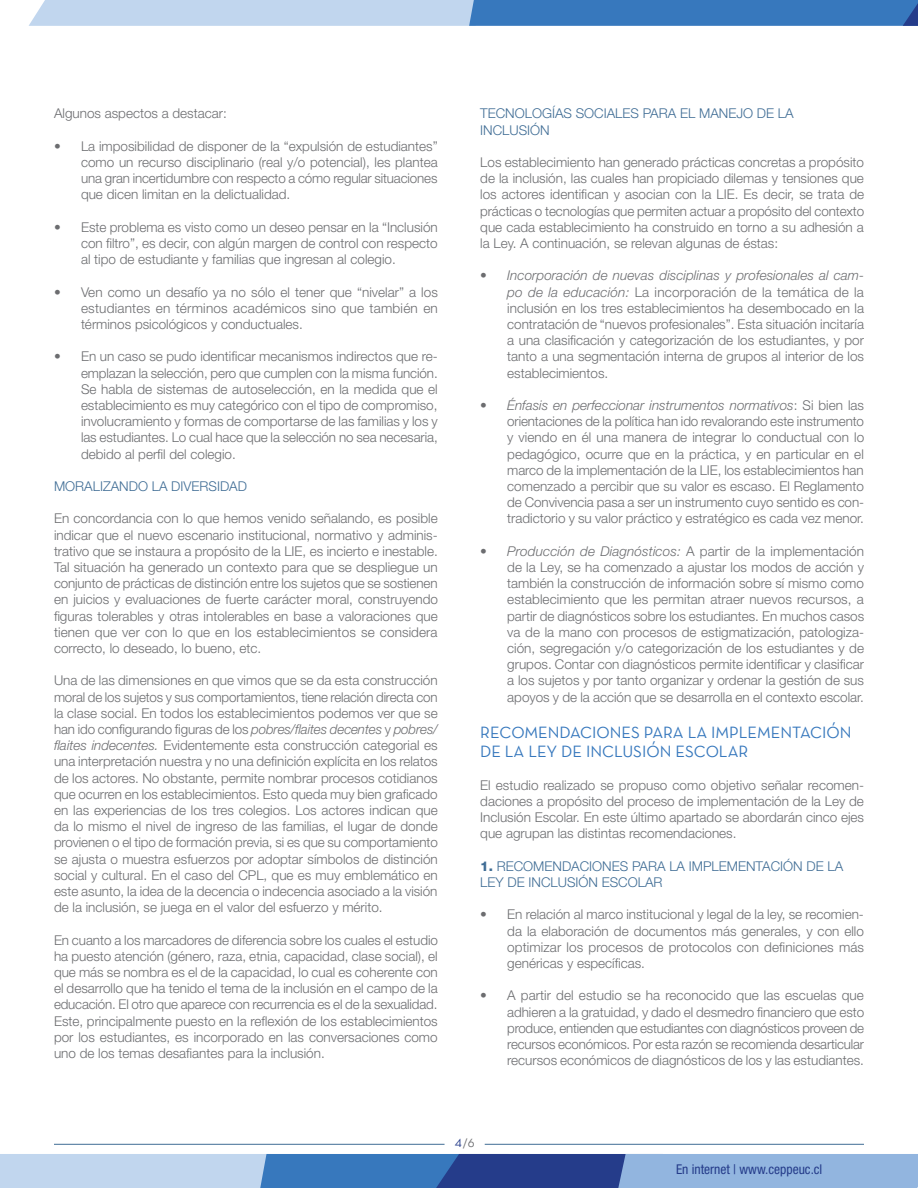
<style>
.page{position:relative;width:918px;height:1188px;background:#fff}
.page>*{position:absolute;margin:0;border:0;box-sizing:border-box;transform-origin:0 0}
.t1{font:16.5px/19.8px "Neutra Text Book Alt";color:#3778bd}
.t2{font:300 13.5px/16.2px "Helvetica Neue LT Std";color:#6c6d70;text-align:justify}
.t3{font:300 13.5px/16.2px "Helvetica Neue LT Std";color:#406d95}
.t4{font:condensed 13.5px "Helvetica Neue LT Std";color:#253c8a}
.t5{font:12px "Neutra Text Book Alt";color:#253c8a}
.s1{font-style:italic}
.s2{font-weight:800}
.s3{font-family:"Neutra Text Book SC";color:#6c6d70}
.s4{color:#6c6d70}
</style>
<div class="page">
<svg style="left:29px;top:0;width:889px;height:26px;background:#7ca7d5"></svg>
<svg style="left:0;top:1154px;width:918px;height:34px;background:#789bcc"></svg>
<hr style="left:54px;top:1144px;width:391px;height:1px;background:#406d95">
<hr style="left:485px;top:1144px;width:379px;height:1px;background:#406d95">
<p class="t2" style="left:54px;top:105px;width:174px">Algunos aspectos a destacar:</p>
<p class="t2" style="left:81px;top:138px;width:358px;text-indent:-27px">• La imposibilidad de disponer de la “expulsión de estudiantes” como un recurso disciplinario (real y/o potencial), les plantea una gran incertidumbre con respecto a cómo regular situaciones que dicen limitan en la delictualidad.</p>
<p class="t2" style="left:81px;top:219px;width:358px;text-indent:-27px">• Este problema es visto como un deseo pensar en la “Inclusión con filtro”, es decir, con algún margen de control con respecto al tipo de estudiante y familias que ingresan al colegio.</p>
<p class="t2" style="left:81px;top:284px;width:358px;text-indent:-27px">• Ven como un desafío ya no sólo el tener que “nivelar” a los estudiantes en términos académicos sino que también en términos psicológicos y conductuales.</p>
<p class="t2" style="left:81px;top:348px;width:358px;text-indent:-27px">• En un caso se pudo identificar mecanismos indirectos que re&shy;emplazan la selección, pero que cumplen con la misma función.<br>Se habla de sistemas de autoselección, en la medida que el establecimiento es muy categórico con el tipo de compromiso, involucramiento y formas de comportarse de las familias y los y las estudiantes. Lo cual hace que la selección no sea necesaria, debido al perfil del colegio.</p>
<p class="t3" style="left:54px;top:478px;width:195px">MORALIZANDO LA DIVERSIDAD</p>
<p class="t2" style="left:54px;top:510px;width:385px">En concordancia con lo que hemos venido señalando, es posible indicar que el nuevo escenario institucional, normativo y adminis&shy;trativo que se instaura a propósito de la LIE, es incierto e inestable.<br>Tal situación ha generado un contexto para que se despliegue un conjunto de prácticas de distinción entre los sujetos que se sostienen en juicios y evaluaciones de fuerte carácter moral, construyendo figuras tolerables y otras intolerables en base a valoraciones que tienen que ver con lo que en los establecimientos se considera correcto, lo deseado, lo bueno, etc.</p>
<p class="t2" style="left:54px;top:672px;width:385px">Una de las dimensiones en que vimos que se da esta construcción moral de los sujetos y sus comportamientos, tiene relación directa con la clase social. En todos los establecimientos podemos ver que se han ido configurando figuras de los <span class="s1">pobres/flaites decentes</span> y <span class="s1">pobres/ flaites indecentes.</span> Evidentemente esta construcción categorial es una interpretación nuestra y no una definición explícita en los relatos de los actores. No obstante, permite nombrar procesos cotidianos que ocurren en los establecimientos. Esto queda muy bien graficado en las experiencias de los tres colegios. Los actores indican que da lo mismo el nivel de ingreso de las familias, el lugar de donde provienen o el tipo de formación previa, si es que su comportamiento se ajusta o muestra esfuerzos por adoptar símbolos de distinción social y cultural. En el caso del CPL, que es muy emblemático en este asunto, la idea de la decencia o indecencia asociado a la visión de la inclusión, se juega en el valor del esfuerzo y mérito.</p>
<p class="t2" style="left:54px;top:932px;width:385px">En cuanto a los marcadores de diferencia sobre los cuales el estudio ha puesto atención (género, raza, etnia, capacidad, clase social), el que más se nombra es el de la capacidad, lo cual es coherente con el desarrollo que ha tenido el tema de la inclusión en el campo de la educación. El otro que aparece con recurrencia es el de la sexualidad.<br>Este, principalmente puesto en la reflexión de los establecimientos por los estudiantes, es incorporado en las conversaciones como uno de los temas desafiantes para la inclusión.</p>
<p class="t3" style="left:480px;top:105px;width:315px">TECNOLOGÍAS SOCIALES PARA EL MANEJO DE LA<br>INCLUSIÓN</p>
<p class="t2" style="left:480px;top:154px;width:385px">Los establecimiento han generado prácticas concretas a propósito de la inclusión, las cuales han propiciado dilemas y tensiones que los actores identifican y asocian con la LIE. Es decir, se trata de prácticas o tecnologías que permiten actuar a propósito del contexto que cada establecimiento ha construido en torno a su adhesión a la Ley. A continuación, se relevan algunas de éstas:</p>
<p class="t2" style="left:507px;top:267px;width:358px;text-indent:-27px"><span class="s1">• Incorporación de nuevas disciplinas y profesionales al cam&shy;po de la educación:</span> La incorporación de la temática de la inclusión en los tres establecimientos ha desembocado en la contratación de “nuevos profesionales”. Esta situación incitaría a una clasificación y categorización de los estudiantes, y por tanto a una segmentación interna de grupos al interior de los establecimientos.</p>
<p class="t2" style="left:507px;top:397px;width:358px;text-indent:-27px"><span class="s1">• Énfasis en perfeccionar instrumentos normativos</span>: Si bien las orientaciones de la política han ido revalorando este instrumento y viendo en él una manera de integrar lo conductual con lo pedagógico, ocurre que en la práctica, y en particular en el marco de la implementación de la LIE, los establecimientos han comenzado a percibir que su valor es escaso. El Reglamento de Convivencia pasa a ser un instrumento cuyo sentido es con&shy;tradictorio y su valor práctico y estratégico es cada vez menor.</p>
<p class="t2" style="left:507px;top:543px;width:358px;text-indent:-27px"><span class="s1">• Producción de Diagnósticos:</span> A partir de la implementación de la Ley, se ha comenzado a ajustar los modos de acción y también la construcción de información sobre sí mismo como establecimiento que les permitan atraer nuevos recursos, a partir de diagnósticos sobre los estudiantes. En muchos casos va de la mano con procesos de estigmatización, patologiza&shy;ción, segregación y/o categorización de los estudiantes y de grupos. Contar con diagnósticos permite identificar y clasificar a los sujetos y por tanto organizar y ordenar la gestión de sus apoyos y de la acción que se desarrolla en el contexto escolar.</p>
<p class="t1" style="left:480px;top:722px;width:373px">RECOMENDACIONES PARA LA IMPLEMENTACIÓN<br>DE LA LEY DE INCLUSIÓN ESCOLAR</p>
<p class="t2" style="left:480px;top:777px;width:385px">El estudio realizado se propuso como objetivo señalar recomen&shy;daciones a propósito del proceso de implementación de la Ley de Inclusión Escolar. En este último apartado se abordarán cinco ejes que agrupan las distintas recomendaciones.</p>
<p class="t3" style="left:480px;top:858px;width:364px"><span class="s2">1.</span> RECOMENDACIONES PARA LA IMPLEMENTACIÓN DE LA<br>LEY DE INCLUSIÓN ESCOLAR</p>
<p class="t2" style="left:507px;top:906px;width:358px;text-indent:-27px">• En relación al marco institucional y legal de la ley, se recomien&shy;da la elaboración de documentos más generales, y con ello optimizar los procesos de protocolos con definiciones más genéricas y específicas.</p>
<p class="t2" style="left:507px;top:987px;width:358px;text-indent:-27px">• A partir del estudio se ha reconocido que las escuelas que adhieren a la gratuidad, y dado el desmedro financiero que esto produce, entienden que estudiantes con diagnósticos proveen de recursos económicos. Por esta razón se recomienda desarticular recursos económicos de diagnósticos de los y las estudiantes.</p>
<p class="t5" style="left:455px;top:1135px;width:22px">4<span class="s3">/</span><span class="s4">6</span></p>
<p class="t4" style="left:676px;top:1162px;width:148px">En internet | www.ceppeuc.cl</p>
</div>
